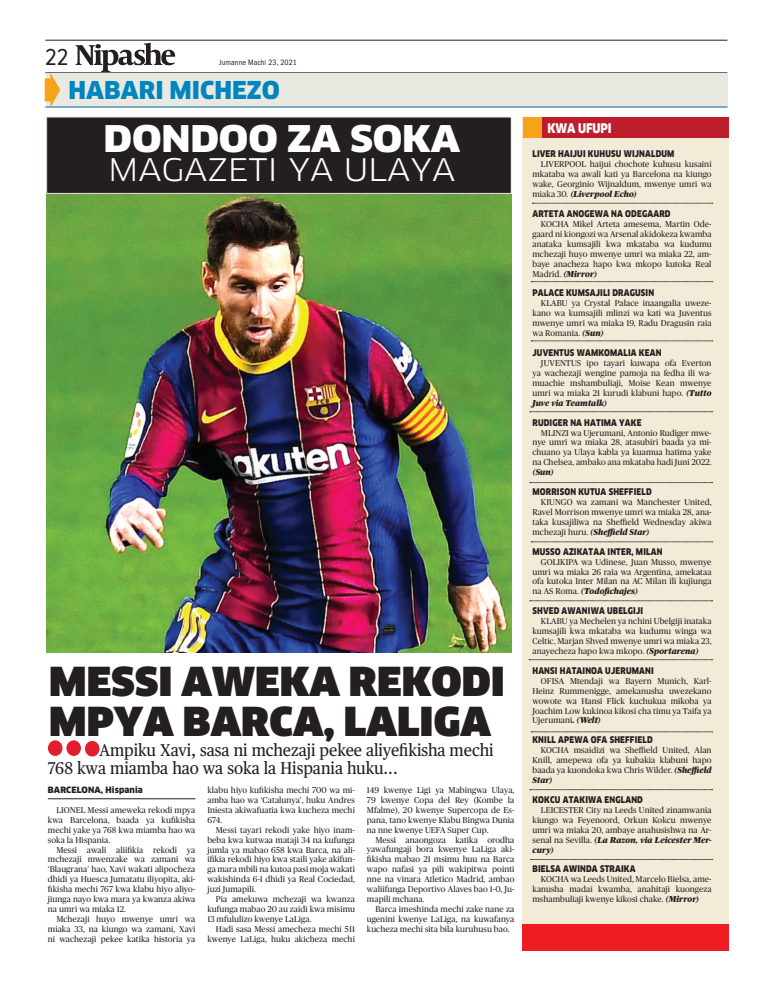
<style>
.page{position:relative;width:770px;height:993px;background:#fff}
.page>*{position:absolute;margin:0;border:0;box-sizing:border-box;transform-origin:0 0}
.t1{font:900 39px/40px "Clan LF";color:#231f20}
.t2{font:900 35.9px "Clan OSF";color:#fff;scale:1.1 1}
.t3{font:30.4px "Clan OSF";letter-spacing:-.005em;color:#fff;scale:1.1 1}
.t4{font:900 24px "Clan OSF";color:#0086be}
.t5{font:24px "Proxima Nova Cond";color:#231f20}
.t6{font:17px/18px "Publico Text";color:#231f20;scale:.93 1}
.t7{font:900 12.9px "Clan OSF";letter-spacing:-.01em;color:#fff;scale:.86 1}
.t8{font:900 9px "Clan OSF";letter-spacing:.02em;color:#231f20;scale:.86 1}
.t9{font:8.5px/9.9px "Publico";letter-spacing:.01em;color:#231f20;text-align:justify}
.t10{font:900 8.5px "Clan";letter-spacing:.01em;color:#231f20}
.t11{font:italic 900 8.5px "Publico";color:#231f20}
.t12{font:condensed 8px "Franklin Gothic";letter-spacing:.01em;color:#231f20}
.s1{font-weight:900;font-style:italic}
</style>
<div class="page">
<hr style="left:45px;top:40px;width:682px;height:1px;background:#231f20">
<div style="left:46px;top:73px;width:681px;height:34px;background:#e9e9e1"></div>
<hr style="left:45px;top:107px;width:682px;height:1px;background:#00689e">
<svg style="left:76px;top:43px;width:99px;height:29px"></svg>
<svg style="left:45px;top:73px;width:15px;height:34px"></svg>
<div style="left:48px;top:740px;width:14px;height:15px;background:#e41d2c;border-radius:50%"></div>
<div style="left:66px;top:740px;width:15px;height:15px;background:#e41d2c;border-radius:50%"></div>
<div style="left:85px;top:740px;width:14px;height:16px;background:#e41d2c;border-radius:50%"></div>
<div style="left:522px;top:117px;width:207px;height:830px;background:#f1ebd8"></div>
<div style="left:525px;top:117px;width:204px;height:21px;background:#be1d2c"></div>
<div style="left:522px;top:117px;width:19px;height:21px;background:#f6a31a"></div>
<div style="left:47px;top:117px;width:464px;height:76px;background:#231f20"></div>
<div style="left:46px;top:116px;width:466px;height:78px;border:1px solid #f3e5eb"></div>
<hr style="left:48px;top:798px;width:147px;height:1px;background:#231f20">
<svg style="left:529px;top:659px;width:183px;height:1px"></svg>
<svg style="left:530px;top:600px;width:182px;height:1px"></svg>
<svg style="left:531px;top:731px;width:181px;height:1px"></svg>
<svg style="left:530px;top:789px;width:182px;height:1px"></svg>
<svg style="left:530px;top:859px;width:182px;height:1px"></svg>
<img style="left:47px;top:194px;width:465px;height:458px">
<svg style="left:530px;top:482px;width:182px;height:1px"></svg>
<svg style="left:531px;top:541px;width:181px;height:1px"></svg>
<svg style="left:531px;top:340px;width:181px;height:1px"></svg>
<svg style="left:531px;top:281px;width:181px;height:1px"></svg>
<svg style="left:532px;top:203px;width:180px;height:1px"></svg>
<svg style="left:530px;top:411px;width:182px;height:1px"></svg>
<div style="left:522px;top:923px;width:207px;height:27px;background:#ee1d23"></div>
<h3 class="t5" style="left:45px;top:46px;width:25px">22</h3>
<p class="t12" style="left:219px;top:58px;width:79px">Jumanne Machi 23, 2021</p>
<h3 class="t4" style="left:68px;top:77px;width:213px">HABARI MICHEZO</h3>
<h2 class="t2" style="left:104px;top:119px;width:27px">DONDOO</h2>
<h2 class="t2" style="left:287px;top:119px;width:159px">ZA SOKA</h2>
<h3 class="t3" style="left:108px;top:153px;width:317px">MAGAZETI YA ULAYA</h3>
<h1 class="t1" style="left:49px;top:661px;width:457px">MESSI AWEKA REKODI<br>MPYA BARCA, LALIGA</h1>
<h3 class="t6" style="left:48px;top:740px;width:480px;text-indent:52px">Ampiku Xavi, sasa ni mchezaji pekee aliyefikisha mechi<br>768 kwa miamba hao wa soka la Hispania huku...</h3>
<p class="t10" style="left:48px;top:784px;width:96px">BARCELONA, Hispania</p>
<p class="t9" style="left:48px;top:804px;width:149px;text-indent:8px">LIONEL Messi ameweka rekodi mpya kwa Barcelona, baada ya kufikisha mechi yake ya 768 kwa miamba hao wa soka la Hispania.</p>
<p class="t9" style="left:48px;top:844px;width:149px;text-indent:8px">Messi awali aliifikia rekodi ya mchezaji mwenzake wa zamani wa ‘Blaugrana’ hao, Xavi wakati alipocheza dhidi ya Huesca Jumatatu iliyopita, aki&shy;fikisha mechi 767 kwa klabu hiyo aliyo&shy;jiunga nayo kwa mara ya kwanza akiwa na umri wa miaka 12.</p>
<p class="t9" style="left:48px;top:913px;width:149px;text-indent:8px">Mchezaji huyo mwenye umri wa miaka 33, na kiungo wa zamani, Xavi ni wachezaji pekee katika historia ya</p>
<p class="t9" style="left:207px;top:784px;width:149px">klabu hiyo kufikisha mechi 700 wa mi&shy;amba hao wa ‘Catalunya’, huku Andres Iniesta akiwafuatia kwa kucheza mechi 674.</p>
<p class="t9" style="left:207px;top:824px;width:149px;text-indent:8px">Messi tayari rekodi yake hiyo inam&shy;beba kwa kutwaa mataji 34 na kufunga jumla ya mabao 658 kwa Barca, na ali&shy;ifikia rekodi hiyo kwa staili yake akifun&shy;ga mara mbili na kutoa pasi moja wakati wakishinda 6-1 dhidi ya Real Cociedad, juzi Jumapili.</p>
<p class="t9" style="left:207px;top:893px;width:149px;text-indent:8px">Pia amekuwa mchezaji wa kwanza kufunga mabao 20 au zaidi kwa misimu 13 mfululizo kwenye LaLiga.</p>
<p class="t9" style="left:207px;top:923px;width:149px;text-align:right">Hadi sasa Messi amecheza mechi 511 kwenye LaLiga, huku akicheza mechi</p>
<p class="t9" style="left:367px;top:784px;width:149px">149 kwenye Ligi ya Mabingwa Ulaya, 79 kwenye Copa del Rey (Kombe la Mfalme), 20 kwenye Supercopa de Es&shy;pana, tano kwenye Klabu Bingwa Dunia na nne kwenye UEFA Super Cup.</p>
<p class="t9" style="left:367px;top:834px;width:149px;text-indent:8px">Messi anaongoza katika orodha yawafungaji bora kwenye LaLiga aki&shy;fikisha mabao 21 msimu huu na Barca wapo nafasi ya pili wakipitwa pointi nne na vinara Atletico Madrid, ambao waliifunga Deportivo Alaves bao 1-0, Ju&shy;mapili mchana.</p>
<p class="t9" style="left:367px;top:903px;width:149px;text-indent:8px">Barca imeshinda mechi zake nane za ugenini kwenye LaLiga, na kuwafanya kucheza mechi sita bila kuruhusu bao.</p>
<h3 class="t7" style="left:547px;top:121px;width:74px">KWA UFUPI</h3>
<p class="t8" style="left:532px;top:149px;width:167px">LIVER HAIJUI KUHUSU WIJNALDUM</p>
<p class="t9" style="left:532px;top:159px;width:181px;text-indent:8px">LIVERPOOL haijui chochote kuhusu kusaini mkataba wa awali kati ya Barcelona na kiungo wake, Georginio Wijnaldum, mwenye umri wa miaka 30. <span class="s1">(Liverpool Echo)</span></p>
<p class="t8" style="left:532px;top:209px;width:162px">ARTETA ANOGEWA NA ODEGAARD</p>
<p class="t9" style="left:532px;top:219px;width:181px;text-indent:8px">KOCHA Mikel Arteta amesema, Martin Ode&shy;gaard ni kiongozi wa Arsenal akidokeza kwamba anataka kumsajili kwa mkataba wa kudumu mchezaji huyo mwenye umri wa miaka 22, am&shy;baye anacheza hapo kwa mkopo kutoka Real Madrid. <span class="s1">(Mirror)</span></p>
<p class="t8" style="left:532px;top:288px;width:143px">PALACE KUMSAJILI DRAGUSIN</p>
<p class="t9" style="left:532px;top:298px;width:181px;text-indent:8px">KLABU ya Crystal Palace inaangalia uweze&shy;kano wa kumsajili mlinzi wa kati wa Juventus mwenye umri wa miaka 19, Radu Dragusin raia wa Romania. <span class="s1">(Sun)</span></p>
<p class="t8" style="left:532px;top:347px;width:151px">JUVENTUS WAMKOMALIA KEAN</p>
<p class="t9" style="left:532px;top:358px;width:181px;text-indent:8px">JUVENTUS ipo tayari kuwapa ofa Everton ya wachezaji wengine pamoja na fedha ili wa&shy;muachie mshambuliaji, Moise Kean mwenye umri wa miaka 21 kurudi klabuni hapo. <span class="s1">(Tutto Juve via Teamtalk)</span></p>
<p class="t8" style="left:532px;top:417px;width:128px">RU DIGER NA HATIMA YAKE</p>
<p class="t9" style="left:532px;top:427px;width:181px;text-indent:8px">MLINZI wa Ujerumani, Antonio Rudiger mwe&shy;nye umri wa miaka 28, atasubiri baada ya mi&shy;chuano ya Ulaya kabla ya kuamua hatima yake na Chelsea, ambako ana mkataba hadi Juni 2022.</p>
<p class="t11" style="left:532px;top:467px;width:23px">(Sun)</p>
<p class="t8" style="left:532px;top:486px;width:140px">MORRISON KUTUA SHEFFIELD</p>
<p class="t9" style="left:532px;top:497px;width:181px;text-indent:8px">KIUNGO wa zamani wa Manchester United, Ravel Morrison mwenye umri wa miaka 28, ana&shy;taka kusajiliwa na Sheffield Wednesday akiwa mchezaji huru. <span class="s1">(Sheffield Star)</span></p>
<p class="t8" style="left:532px;top:546px;width:153px">MUSSO AZIKATAA INTER, MILAN</p>
<p class="t9" style="left:532px;top:556px;width:181px;text-indent:8px">GOLIKIPA wa Udinese, Juan Musso, mwenye umri wa miaka 26 raia wa Argentina, amekataa ofa kutoka Inter Milan na AC Milan ili kujiunga na AS Roma. <span class="s1">(Todofichajes)</span></p>
<p class="t8" style="left:532px;top:605px;width:130px">SHVED AWANIWA UBELGIJI</p>
<p class="t9" style="left:532px;top:616px;width:181px;text-indent:8px">KLABU ya Mechelen ya nchini Ubelgiji inataka kumsajili kwa mkataba wa kudumu winga wa Celtic, Marjan Shved mwenye umri wa miaka 23, anayecheza hapo kwa mkopo. <span class="s1">(Sportarena)</span></p>
<p class="t8" style="left:532px;top:665px;width:142px">HANSI HATAINOA UJERUMANI</p>
<p class="t9" style="left:532px;top:675px;width:181px;text-indent:8px">OFISA Mtendaji wa Bayern Munich, Karl-Heinz Rummenigge, amekanusha uwezekano wowote wa Hansi Flick kuchukua mikoba ya Joachim Low kukinoa kikosi cha timu ya Taifa ya Ujerumani<span class="s1">. (Welt)</span></p>
<p class="t8" style="left:532px;top:734px;width:141px">KNILL APEWA OFA SHEFFIELD</p>
<p class="t9" style="left:532px;top:745px;width:181px;text-indent:8px">KOCHA msaidizi wa Sheffield United, Alan Knill, amepewa ofa ya kubakia klabuni hapo baada ya kuondoka kwa Chris Wilder. <span class="s1">(Sheffield Star)</span></p>
<p class="t8" style="left:532px;top:794px;width:130px">KOKCU ATAKIWA ENGLAND</p>
<p class="t9" style="left:532px;top:804px;width:181px;text-indent:8px">LEICESTER City na Leeds United zinamwania kiungo wa Feyenoord, Orkun Kokcu mwenye umri wa miaka 20, ambaye anahusishwa na Ar&shy;senal na Sevilla. <span class="s1">(La Razon, via Leicester Mer&shy;cury)</span></p>
<p class="t8" style="left:532px;top:863px;width:121px">BIELSA AWINDA STRAIKA</p>
<p class="t9" style="left:532px;top:874px;width:181px;text-indent:8px">KOCHA wa Leeds United, Marcelo Bielsa, ame&shy;kanusha madai kwamba, anahitaji kuongeza mshambuliaji kwenye kikosi chake. <span class="s1">(Mirror)</span></p>
</div>
